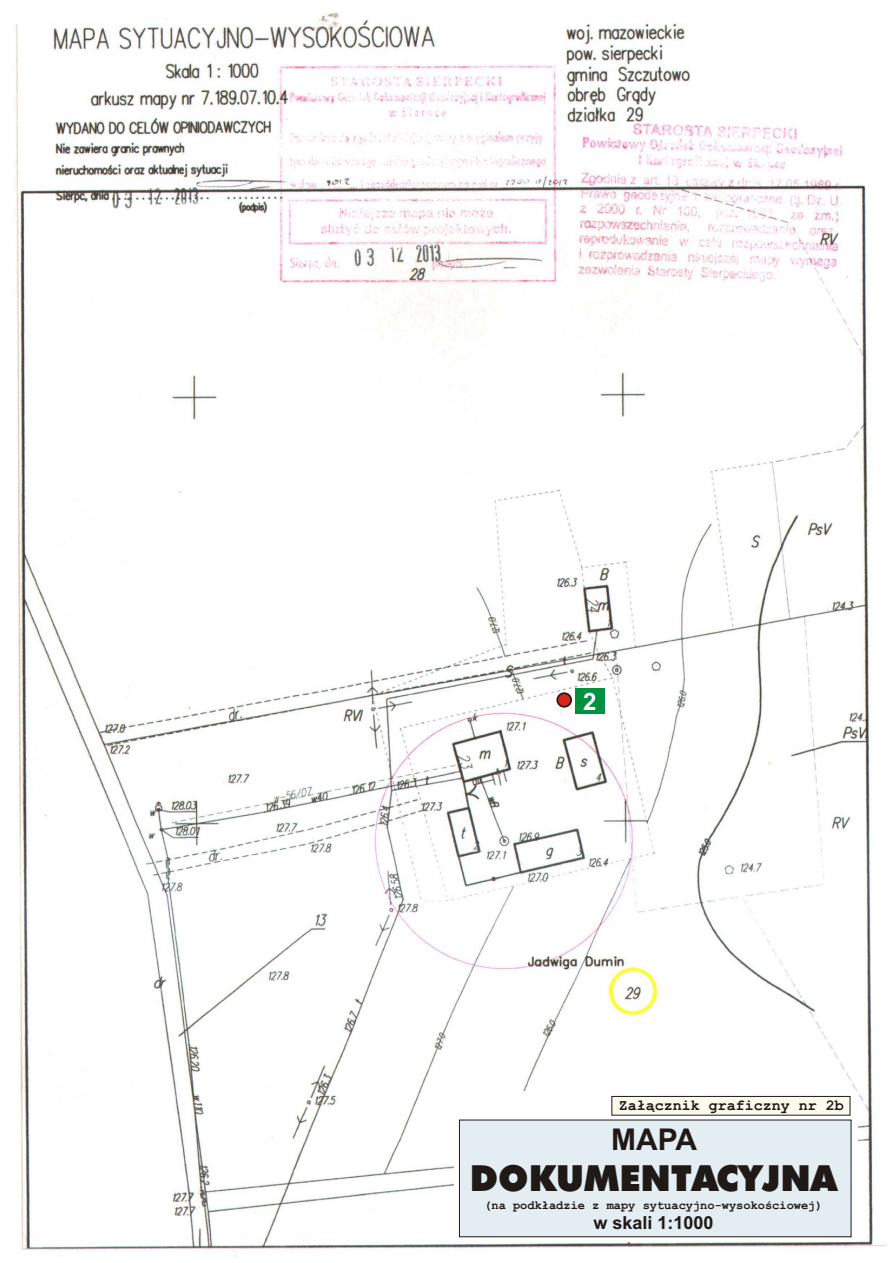
<style>
.page{position:relative;width:894px;height:1263px;background:#fff}
.page>*{position:absolute;margin:0;border:0;box-sizing:border-box;transform-origin:0 0}
.t1{font:36px "Futura X Blk BT";color:#1f1a17}
.t2{font:700 30px "Arial CE";color:#1f1a17}
.t3{font:700 24px "Arial CE";color:#fff}
.t4{font:700 18px "Arial CE";color:#1f1a17}
.t5{font:700 15px "Courier New CE";color:#1f1a17}
.t6{font:700 12px "Courier New CE";color:#1f1a17}
</style>
<div class="page">
<img style="left:16px;top:13px;width:869px;height:1244px">
<div style="left:575px;top:688px;width:30px;height:25px;background:#009140"></div>
<div style="left:556px;top:692px;width:16px;height:16px;background:#d9261c;border:2px solid #1f1a17;border-radius:50%"></div>
<div style="left:454px;top:1091px;width:403px;height:150px;background:#fff"></div>
<div style="left:611px;top:1096px;width:239px;height:20px;background:#fafaed;border:1px solid #1f1a17"></div>
<div style="left:459px;top:1120px;width:392px;height:117px;background:#e3edf2;border:1px solid #1f1a17"></div>
<h3 class="t3" style="left:583px;top:692px;width:15px">2</h3>
<p class="t5" style="left:619px;top:1101px;width:226px">Za³¹cznik graficzny nr 2b</p>
<h2 class="t2" style="left:611px;top:1128px;width:88px">MAPA</h2>
<h1 class="t1" style="left:470px;top:1163px;width:369px">DOKUMENTACYJNA</h1>
<p class="t6" style="left:484px;top:1202px;width:340px">(na podk³adzie z mapy sytuacyjno-wysokoœciowej)</p>
<h3 class="t4" style="left:593px;top:1216px;width:122px">w skali 1:1000</h3>
</div>
